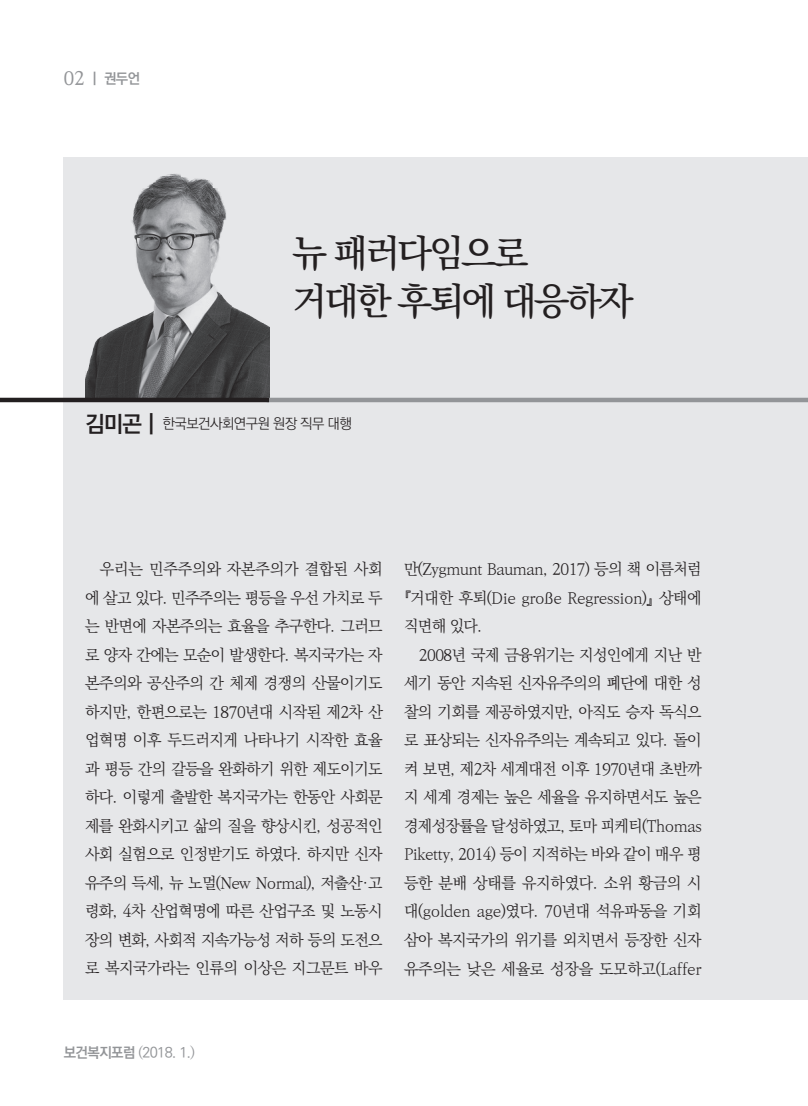
<style>
.page{position:relative;width:808px;height:1106px;background:#fff}
.page>*{position:absolute;margin:0;border:0;box-sizing:border-box;transform-origin:0 0}
.t1{font:500 37.5px/48px "Ko Pub Batang";letter-spacing:-.08em;color:#231f20}
.t2{font:300 15.75px/28.5px "Ko Pub Batang";letter-spacing:-.025em;color:#231f20;text-align:justify}
.t3{font:300 14.25px "Ko Pub Dotum";letter-spacing:-.04em;color:#231f20}
.t4{font:500 14.25px "Ko Pub Dotum";color:#939598}
.t5{font:700 14.25px "Ko Pub Dotum";color:#939598}
.s1{font-family:"Ko Pub Batang";font-weight:500;font-size:18.75px}
.s2{font-weight:700;font-size:22.5px}
.s3{font-weight:700}
.s4{font-family:"Ko Pub Batang";font-weight:300}
</style>
<div class="page">
<div style="left:64px;top:157px;width:744px;height:843px;background:#e6e7e9"></div>
<img style="left:85px;top:174px;width:184px;height:224px">
<hr style="left:267px;top:398px;width:541px;height:4px;background:#939598">
<hr style="left:0;top:398px;width:269px;height:4px;background:#231f20">
<p class="t5" style="left:64px;top:71px;width:78px"><span class="s1">02</span> | 권두언</p>
<h1 class="t1" style="left:292px;top:231px;width:343px">뉴 패러다임으로 거대한 후퇴에 대응하자</h1>
<p class="t3" style="left:85px;top:417px;width:268px"><span class="s2">김미곤 |</span> 한국보건사회연구원 원장 직무 대행</p>
<p class="t2" style="left:85px;top:555px;width:299px;text-indent:15px">우리는 민주주의와 자본주의가 결합된 사회 에 살고 있다. 민주주의는 평등을 우선 가치로 두 는 반면에 자본주의는 효율을 추구한다. 그러므 로 양자 간에는 모순이 발생한다. 복지국가는 자 본주의와 공산주의 간 체제 경쟁의 산물이기도 하지만, 한편으로는 1870년대 시작된 제2차 산 업혁명 이후 두드러지게 나타나기 시작한 효율 과 평등 간의 갈등을 완화하기 위한 제도이기도 하다. 이렇게 출발한 복지국가는 한동안 사회문 제를 완화시키고 삶의 질을 향상시킨, 성공적인 사회 실험으로 인정받기도 하였다. 하지만 신자 유주의 득세, 뉴 노멀(New Normal), 저출산·고 령화, 4차 산업혁명에 따른 산업구조 및 노동시 장의 변화, 사회적 지속가능성 저하 등의 도전으 로 복지국가라는 인류의 이상은 지그문트 바우</p>
<p class="t2" style="left:404px;top:555px;width:299px">만(Zygmunt Bauman, 2017) 등의 책 이름처럼『거대한 후퇴(Die große Regression)』 상태에 직면해 있다.</p>
<p class="t2" style="left:404px;top:641px;width:299px;text-indent:15px">2008년 국제 금융위기는 지성인에게 지난 반 세기 동안 지속된 신자유주의의 폐단에 대한 성 찰의 기회를 제공하였지만, 아직도 승자 독식으 로 표상되는 신자유주의는 계속되고 있다. 돌이 켜 보면, 제2차 세계대전 이후 1970년대 초반까 지 세계 경제는 높은 세율을 유지하면서도 높은 경제성장률을 달성하였고, 토마 피케티(Thomas Piketty, 2014) 등이 지적하는 바와 같이 매우 평 등한 분배 상태를 유지하였다. 소위 황금의 시 대(golden age)였다. 70년대 석유파동을 기회 삼아 복지국가의 위기를 외치면서 등장한 신자 유주의는 낮은 세율로 성장을 도모하고(Laffer</p>
<p class="t4" style="left:64px;top:1045px;width:133px"><span class="s3">보건복지포럼</span> <span class="s4">(</span>2018. 1.<span class="s4">)</span></p>
</div>
